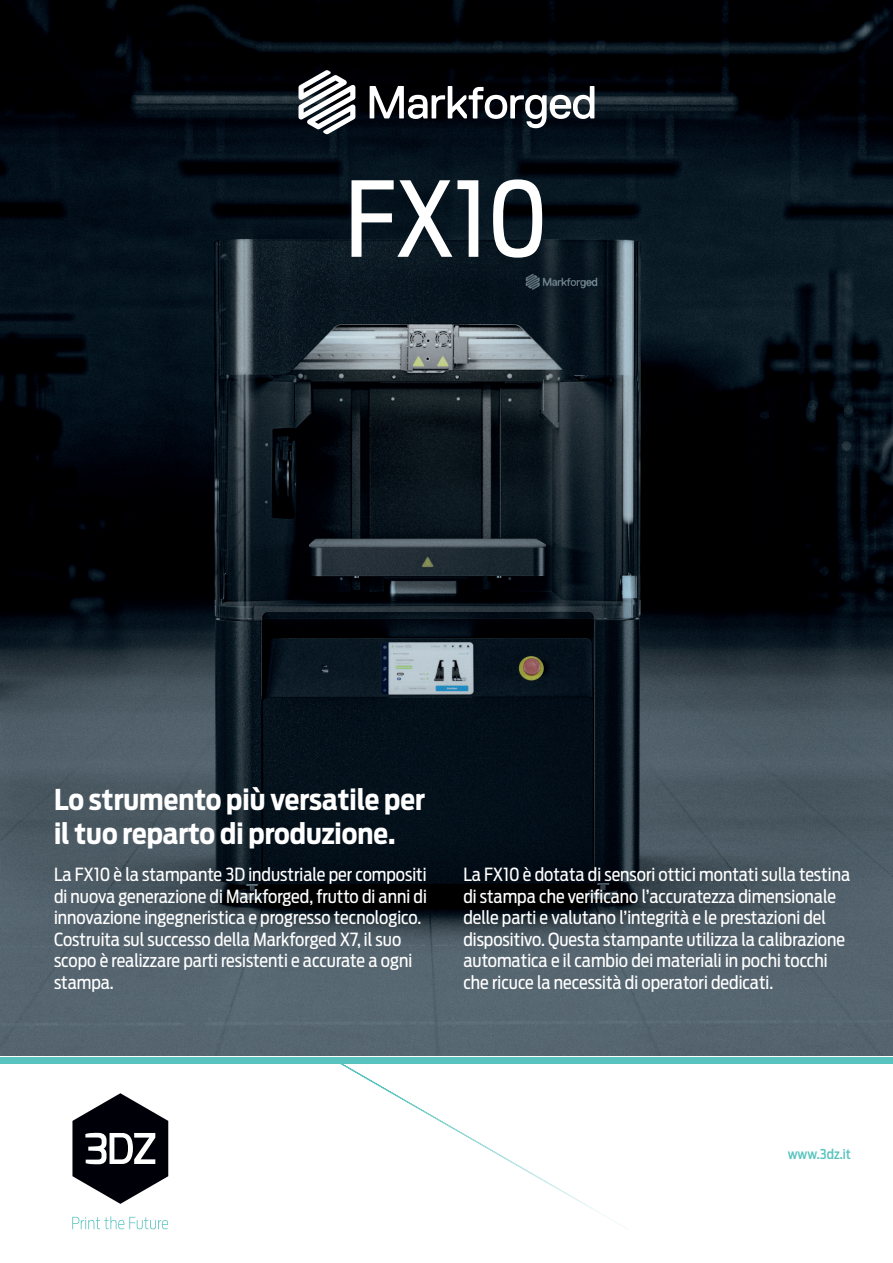
<style>
.page{position:relative;width:893px;height:1263px;background:#fff}
.page>*{position:absolute;margin:0;border:0;box-sizing:border-box;transform-origin:0 0}
.t1{font:103.2px "Antenna Cond";color:#fff}
.t2{font:700 28.5px/34.2px "Antenna Cond";color:#fff}
.t3{font:18px/21.6px "Antenna Cond";color:#fff}
.t4{font:500 13.5px "Antenna Cond";color:#59c4bf}
</style>
<div class="page">
<img style="left:0;top:0;width:893px;height:1056px">
<svg style="left:370px;top:86px;width:224px;height:42px"></svg>
<svg style="left:298px;top:70px;width:57px;height:64px"></svg>
<svg style="left:72px;top:1093px;width:96px;height:111px"></svg>
<svg style="left:72px;top:1216px;width:96px;height:13px"></svg>
<svg style="left:340px;top:1064px;width:288px;height:166px"></svg>
<div style="left:0;top:1057px;width:893px;height:7px;background:#59c4bf"></div>
<hr style="left:0;top:1057px;width:893px;height:1px;background:#fff">
<h1 class="t1" style="left:345px;top:159px;width:205px">FX10</h1>
<h2 class="t2" style="left:54px;top:782px;width:372px">Lo strumento più versatile per il tuo reparto di produzione.</h2>
<p class="t3" style="left:54px;top:864px;width:374px">La FX10 è la stampante 3D industriale per compositi di nuova generazione di Markforged, frutto di anni di innovazione ingegneristica e progresso tecnologico.<br>Costruita sul successo della Markforged X7, il suo scopo è realizzare parti resistenti e accurate a ogni stampa.</p>
<p class="t3" style="left:463px;top:864px;width:388px">La FX10 è dotata di sensori ottici montati sulla testina di stampa che verificano l’accuratezza dimensionale delle parti e valutano l’integrità e le prestazioni del dispositivo. Questa stampante utilizza la calibrazione automatica e il cambio dei materiali in pochi tocchi che ricuce la necessità di operatori dedicati.</p>
<p class="t4" style="left:788px;top:1145px;width:65px">www.3dz.it</p>
</div>
